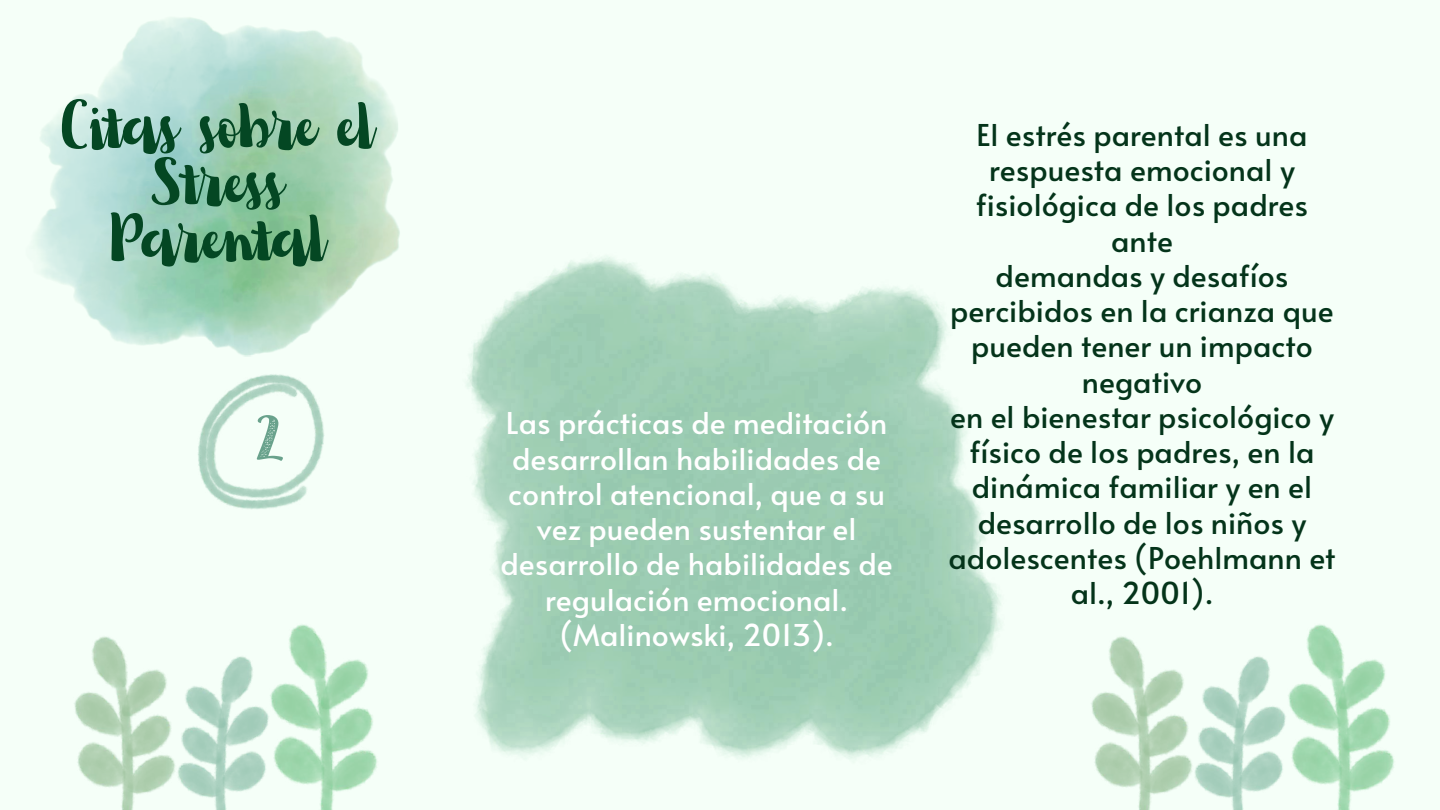
<style>
.page{position:relative;width:1440px;height:810px;background:#f5fff8}
.page>*{position:absolute;margin:0;border:0;box-sizing:border-box;transform-origin:0 0}
.t1{font:62.9px/56.2px "Nefelibata Brush";color:#044723;text-align:center}
.t2{font:62.9px "Nefelibata Brush Canvas";color:#69a28c}
.t3{font:30px/35.2px "Alata";color:#04341a;text-align:center}
.t4{font:30px/35.2px "Alata";color:#fff;text-align:center}
</style>
<div class="page">
<img style="left:74px;top:636px;width:101px;height:174px">
<img style="left:1091px;top:636px;width:101px;height:174px">
<img style="left:270px;top:624px;width:107px;height:186px">
<img style="left:1288px;top:624px;width:106px;height:186px">
<img style="left:178px;top:656px;width:91px;height:154px">
<img style="left:1195px;top:656px;width:91px;height:154px">
<img style="left:466px;top:256px;width:535px;height:503px">
<img style="left:198px;top:374px;width:127px;height:135px">
<h1 class="t1" style="left:61px;top:101px;width:316px">Citas sobre el<br>Stress<br>Parental</h1>
<h1 class="t2" style="left:253px;top:399px;width:34px">2</h1>
<p class="t4" style="left:501px;top:405px;width:394px">Las prácticas de meditación desarrollan habilidades de control atencional, que a su vez pueden sustentar el desarrollo de habilidades de regulación emocional. (Malinowski, 2013).</p>
<p class="t3" style="left:948px;top:116px;width:389px">El estrés parental es una respuesta emocional y fisiológica de los padres ante<br>demandas y desafíos percibidos en la crianza que pueden tener un impacto negativo<br>en el bienestar psicológico y físico de los padres, en la dinámica familiar y en el desarrollo de los niños y adolescentes (Poehlmann et al., 2001).</p>
</div>
